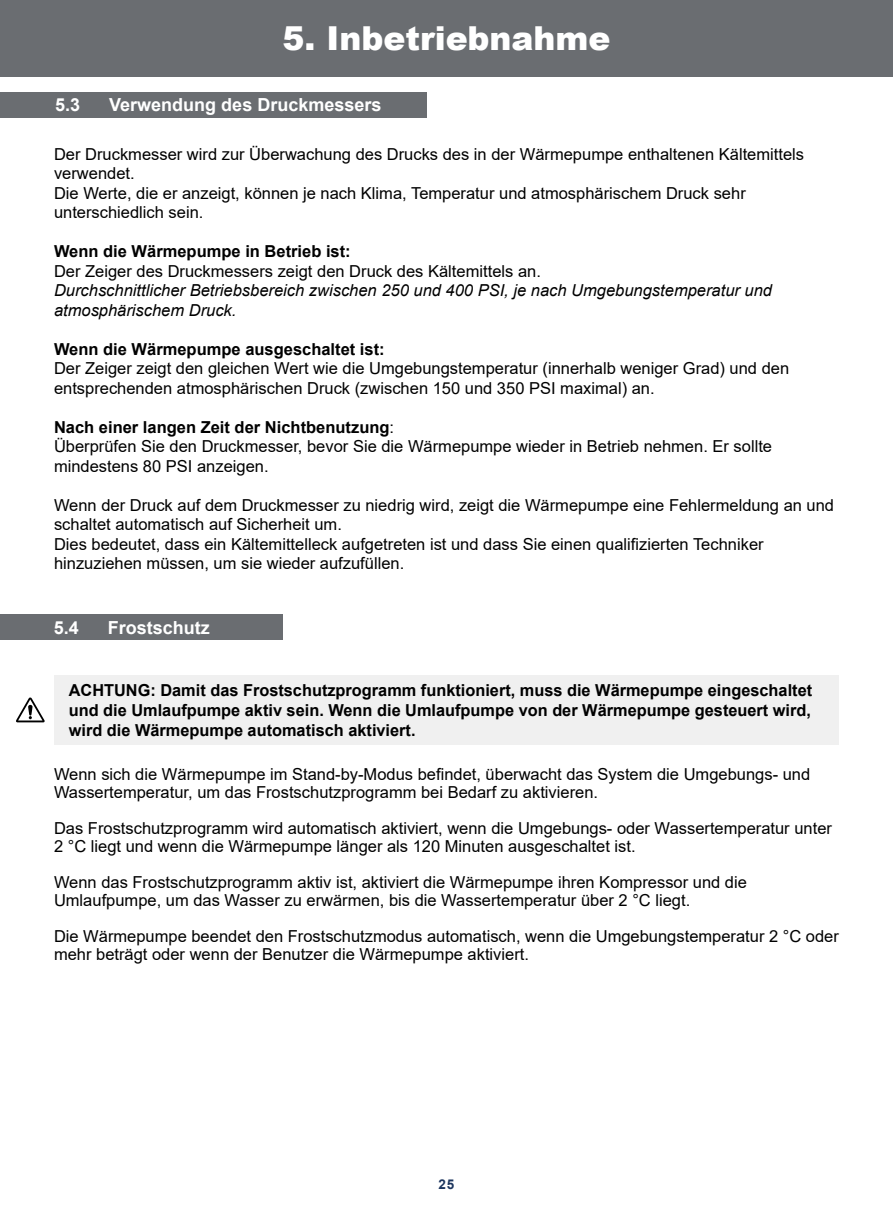
<style>
.page{position:relative;width:893px;height:1212px;background:#fff}
.page>*{position:absolute;margin:0;border:0;box-sizing:border-box;transform-origin:0 0}
.t1{font:900 33px "Arial";color:#fff}
.t2{font:700 18px "Arial";color:#fff}
.t3{font:16.5px/19.5px "Arial";color:#000}
.t4{font:700 16.5px/19.8px "Arial";color:#000;text-align:justify}
.t5{font:italic 16.5px/19.5px "Arial";color:#000}
.t6{font:700 13.5px "Arial";color:#1c355e}
.s1{font-weight:700}
</style>
<div class="page">
<div style="left:0;top:0;width:893px;height:77px;background:#6a6d71"></div>
<div style="left:0;top:92px;width:427px;height:25px;background:#6a6d71"></div>
<div style="left:0;top:614px;width:282px;height:26px;background:#6a6d71"></div>
<div style="left:54px;top:675px;width:785px;height:69px;background:#f0f0f0"></div>
<svg style="left:16px;top:697px;width:29px;height:25px"></svg>
<h1 class="t1" style="left:283px;top:14px;width:329px">5. Inbetriebnahme</h1>
<p class="t2" style="left:55px;top:92px;width:27px">5.3</p>
<p class="t2" style="left:109px;top:92px;width:274px">Verwendung des Druckmessers</p>
<p class="t3" style="left:54px;top:144px;width:752px">Der Druckmesser wird zur Überwachung des Drucks des in der Wärmepumpe enthaltenen Kältemittels verwendet.<br>Die Werte, die er anzeigt, können je nach Klima, Temperatur und atmosphärischem Druck sehr unterschiedlich sein.</p>
<p class="t4" style="left:54px;top:242px;width:298px">Wenn die Wärmepumpe in Betrieb ist:</p>
<p class="t3" style="left:54px;top:261px;width:488px">Der Zeiger des Druckmessers zeigt den Druck des Kältemittels an.</p>
<p class="t5" style="left:54px;top:281px;width:720px">Durchschnittlicher Betriebsbereich zwischen 250 und 400 PSI, je nach Umgebungstemperatur und atmosphärischem Druck.</p>
<p class="t4" style="left:54px;top:339px;width:332px">Wenn die Wärmepumpe ausgeschaltet ist:</p>
<p class="t3" style="left:54px;top:358px;width:737px">Der Zeiger zeigt den gleichen Wert wie die Umgebungstemperatur (innerhalb weniger Grad) und den entsprechenden atmosphärischen Druck (zwischen 150 und 350 PSI maximal) an.</p>
<p class="t3" style="left:54px;top:417px;width:720px"><span class="s1">Nach einer langen Zeit der Nichtbenutzung</span>:<br>Überprüfen Sie den Druckmesser, bevor Sie die Wärmepumpe wieder in Betrieb nehmen. Er sollte mindestens 80 PSI anzeigen.</p>
<p class="t3" style="left:54px;top:495px;width:782px">Wenn der Druck auf dem Druckmesser zu niedrig wird, zeigt die Wärmepumpe eine Fehlermeldung an und schaltet automatisch auf Sicherheit um.<br>Dies bedeutet, dass ein Kältemittelleck aufgetreten ist und dass Sie einen qualifizierten Techniker hinzuziehen müssen, um sie wieder aufzufüllen.</p>
<p class="t2" style="left:54px;top:615px;width:27px">5.4</p>
<p class="t2" style="left:108px;top:615px;width:104px">Frostschutz</p>
<p class="t4" style="left:69px;top:681px;width:745px">ACHTUNG: Damit das Frostschutzprogramm funktioniert, muss die Wärmepumpe eingeschaltet und die Umlaufpumpe aktiv sein. Wenn die Umlaufpumpe von der Wärmepumpe gesteuert wird, wird die Wärmepumpe automatisch aktiviert.</p>
<p class="t3" style="left:54px;top:765px;width:758px;line-height:18px">Wenn sich die Wärmepumpe im Stand-by-Modus befindet, überwacht das System die Umgebungs- und<br>Wassertemperatur, um das Frostschutzprogramm bei Bedarf zu aktivieren.</p>
<p class="t3" style="left:54px;top:819px;width:779px;line-height:18px">Das Frostschutzprogramm wird automatisch aktiviert, wenn die Umgebungs- oder Wassertemperatur unter<br>2 °C liegt und wenn die Wärmepumpe länger als 120 Minuten ausgeschaltet ist.</p>
<p class="t3" style="left:54px;top:873px;width:694px;line-height:18px">Wenn das Frostschutzprogramm aktiv ist, aktiviert die Wärmepumpe ihren Kompressor und die<br>Umlaufpumpe, um das Wasser zu erwärmen, bis die Wassertemperatur über 2 °C liegt.</p>
<p class="t3" style="left:54px;top:927px;width:786px;line-height:18px">Die Wärmepumpe beendet den Frostschutzmodus automatisch, wenn die Umgebungstemperatur 2 °C oder mehr beträgt oder wenn der Benutzer die Wärmepumpe aktiviert.</p>
<p class="t6" style="left:439px;top:1175px;width:17px">25</p>
</div>
